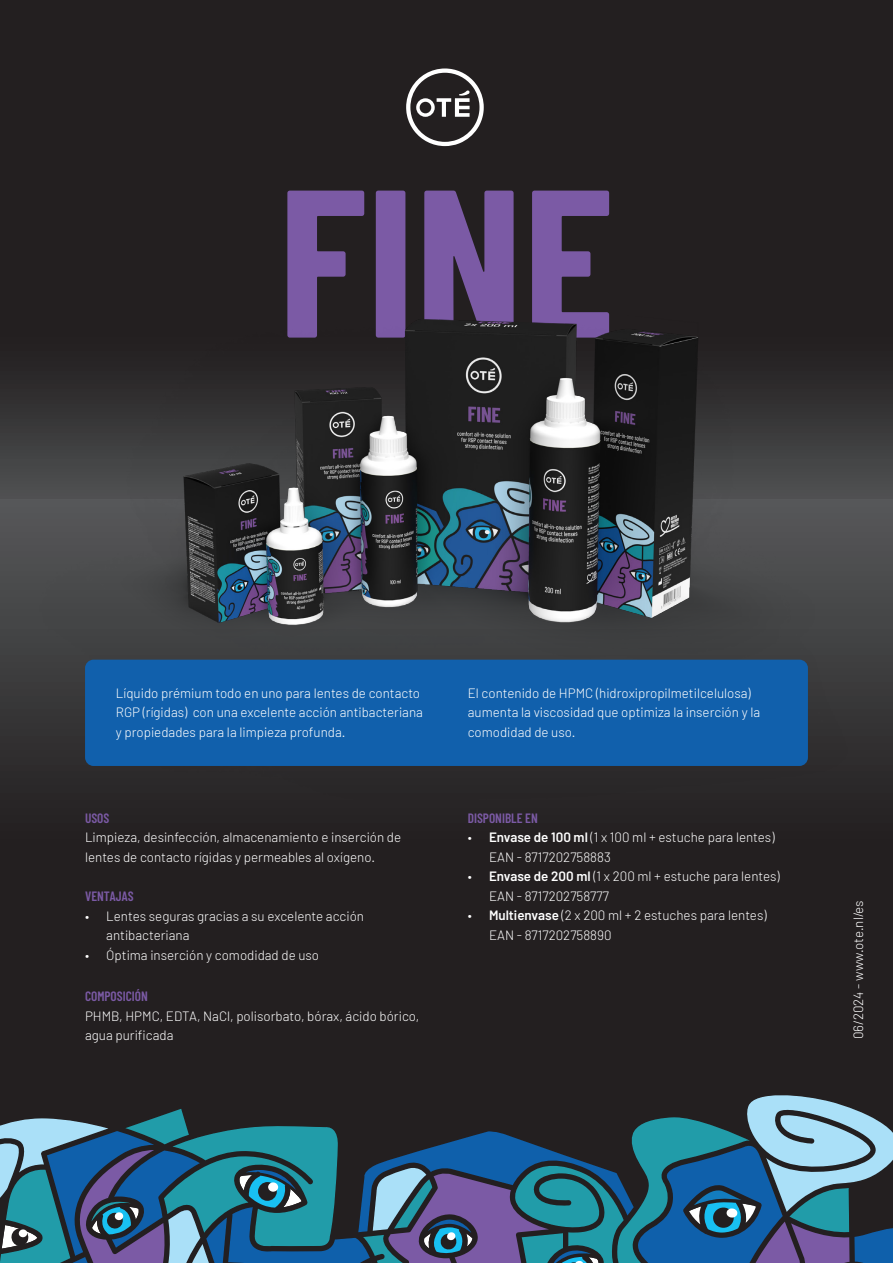
<style>
.page{position:relative;width:893px;height:1263px;background:#231f20}
.page>*{position:absolute;margin:0;border:0;box-sizing:border-box;transform-origin:0 0}
.t1{font:700 210px "Barlow Condensed";color:#7b5aa5}
.t2{font:300 13.5px/19.5px "Barlow";color:#fff}
.t3{font:600 13.5px "Barlow Condensed";color:#7b5aa5}
.s1{font-weight:600}
</style>
<div class="page">
<svg style="left:0;top:1095px;width:893px;height:168px"></svg>
<img style="left:0;top:68px;width:893px;height:710px">
<div style="left:85px;top:660px;width:723px;height:106px;background:#1160ac;border-radius:9px"></div>
<p class="t1" style="left:278px;top:132px;width:338px">FINE</p>
<p class="t2" style="left:116px;top:683px;width:309px">Líquido prémium todo en uno para lentes de contacto<br>RGP (rígidas) con una excelente acción antibacteriana y propiedades para la limpieza profunda.</p>
<p class="t2" style="left:468px;top:683px;width:294px">El contenido de HPMC (hidroxipropilmetilcelulosa) aumenta la viscosidad que optimiza la inserción y la comodidad de uso.</p>
<p class="t3" style="left:85px;top:809px;width:26px">USOS</p>
<p class="t2" style="left:85px;top:827px;width:318px">Limpieza, desinfección, almacenamiento e inserción de lentes de contacto rígidas y permeables al oxígeno.</p>
<p class="t3" style="left:85px;top:888px;width:50px">VENTAJAS</p>
<p class="t2" style="left:85px;top:906px;width:281px">• Lentes seguras gracias a su excelente acción</p>
<p class="t2" style="left:106px;top:925px;width:85px">antibacteriana</p>
<p class="t2" style="left:85px;top:945px;width:236px">• Óptima inserción y comodidad de uso</p>
<p class="t3" style="left:85px;top:988px;width:64px">COMPOSICIÓN</p>
<p class="t2" style="left:85px;top:1006px;width:336px">PHMB, HPMC, EDTA, NaCl, polisorbato, bórax, ácido bórico, agua purificada</p>
<p class="t3" style="left:468px;top:809px;width:72px">DISPONIBLE EN</p>
<p class="t2" style="left:468px;top:827px;width:308px">• <span class="s1">Envase de 100 ml</span> (1 x 100 ml + estuche para lentes)</p>
<p class="t2" style="left:489px;top:847px;width:123px">EAN - 8717202758883</p>
<p class="t2" style="left:468px;top:866px;width:314px">• <span class="s1">Envase de 200 ml</span> (1 x 200 ml + estuche para lentes)</p>
<p class="t2" style="left:489px;top:886px;width:121px">EAN - 8717202758777</p>
<p class="t2" style="left:468px;top:905px;width:300px">• <span class="s1">Multienvase</span> (2 x 200 ml + 2 estuches para lentes)</p>
<p class="t2" style="left:489px;top:925px;width:124px">EAN - 8717202758890</p>
<p class="t2" style="left:848px;top:1039px;width:140px;rotate:-90deg">06/2024 - www.ote.nl/es</p>
</div>
